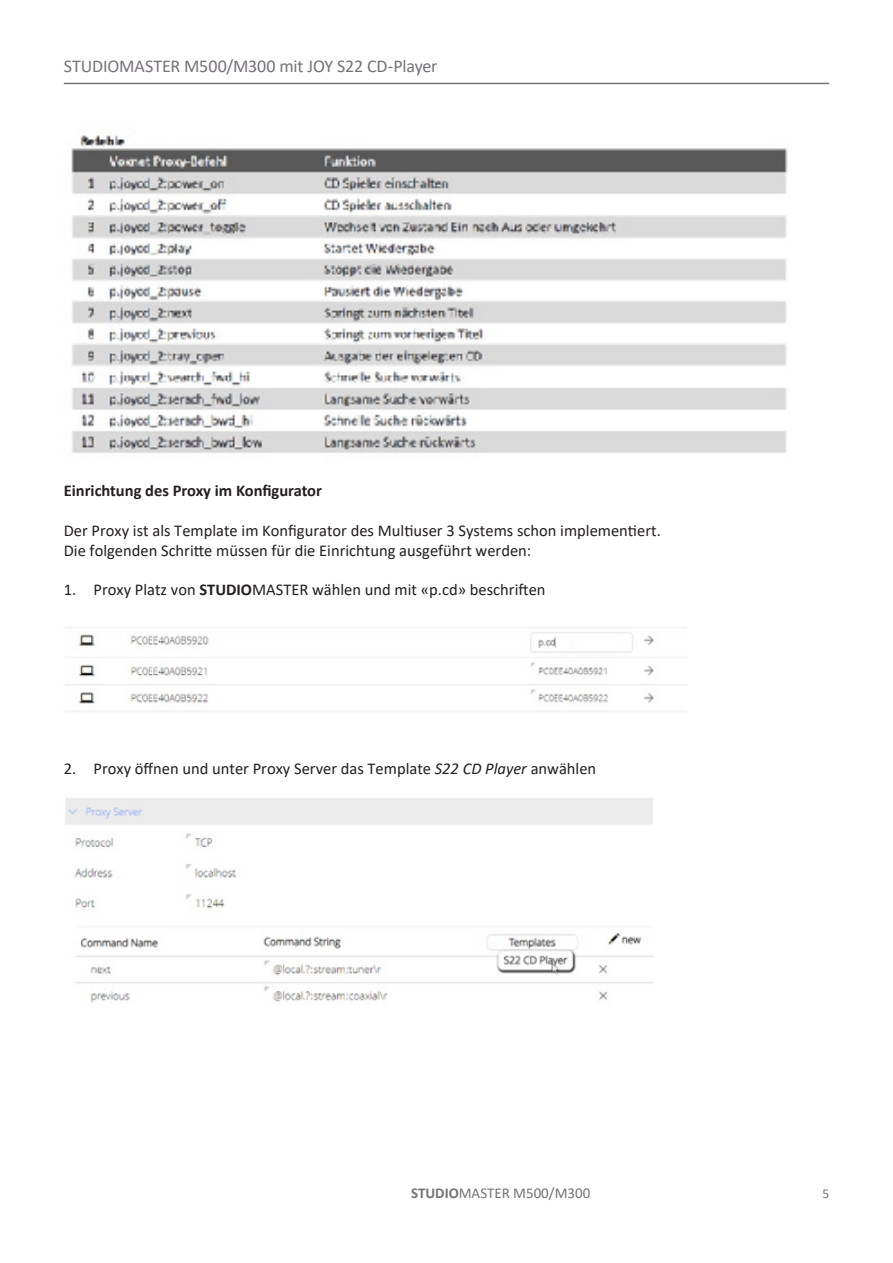
<style>
.page{position:relative;width:893px;height:1263px;background:#fff}
.page>*{position:absolute;margin:0;border:0;box-sizing:border-box;transform-origin:0 0}
.UE_rot{font:18px "Calibri";letter-spacing:-.01em;color:#767277}
.Wand_Decke{font:16.5px "Calibri";color:#231f20}
.Wand_Decke-2{font:700 16.5px "Calibri";color:#231f20}
.t1{font:15px "Calibri";color:#767277}
.t2{font:13.5px "Calibri";color:#767277}
.s1{font-weight:700}
.s2{font-style:italic}
</style>
<div class="page">
<hr style="left:64px;top:83px;width:765px;height:1px;background:#767277">
<img style="left:65px;top:798px;width:587px;height:205px">
<img style="left:71px;top:133px;width:717px;height:323px">
<img style="left:66px;top:627px;width:620px;height:85px">
<p class="UE_rot" style="left:64px;top:54px;width:375px">STUDIOMASTER M500/M300 mit JOY S22 CD-Player</p>
<p class="Wand_Decke-2" style="left:64px;top:479px;width:260px">Einrichtung des Proxy im Konfigurator</p>
<p class="Wand_Decke" style="left:64px;top:519px;width:598px">Der Proxy ist als Template im Konfigurator des Multiuser 3 Systems schon implementiert.</p>
<p class="Wand_Decke" style="left:64px;top:539px;width:469px">Die folgenden Schritte müssen für die Einrichtung ausgeführt werden:</p>
<p class="Wand_Decke" style="left:64px;top:578px;width:483px">1. Proxy Platz von <span class="s1">STUDIO</span>MASTER wählen und mit «p.cd» beschriften</p>
<p class="Wand_Decke" style="left:64px;top:757px;width:534px">2. Proxy öffnen und unter Proxy Server das Template <span class="s2">S22 CD Player</span> anwählen</p>
<p class="t1" style="left:411px;top:1182px;width:181px"><span class="s1">STUDIO</span>MASTER M500/M300</p>
<p class="t2" style="left:822px;top:1184px;width:8px">5</p>
</div>
